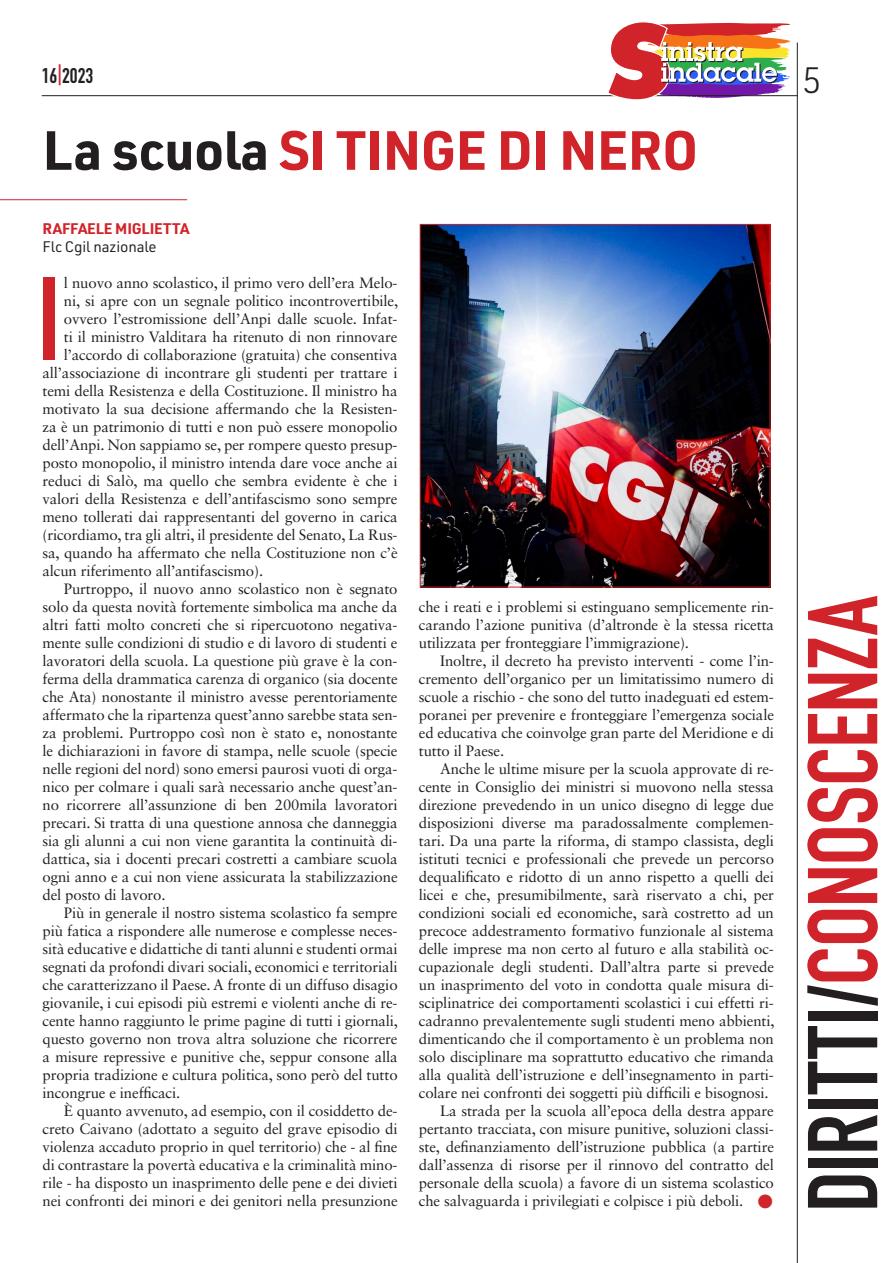
<style>
.page{position:relative;width:893px;height:1263px;background:#fff}
.page>*{position:absolute;margin:0;border:0;box-sizing:border-box;transform-origin:0 0}
.t1{font:116.1px "DIN Engschrift Std";color:#d1232a}
.t2{font:97.35px "DIN Engschrift Std";letter-spacing:-.01em;color:#d1232a}
.t3{font:700 54px "URWDIN";letter-spacing:-.01em;color:#d1232a}
.t4{font:300 36px "URWDIN";color:#231f20}
.t5{font:21px "DIN Engschrift Std";color:#231f20}
.t6{font:15px/18px "Sabon LT Std";letter-spacing:-.01em;color:#231f20;text-align:justify}
.Autore{font:700 15px "URWDIN";letter-spacing:-.01em;color:#d1232a}
.Carica_autore{font:15px "URWDIN";letter-spacing:-.01em;color:#231f20}
.s1{color:#d1232a}
.s2{color:#231f20}
</style>
<div class="page">
<hr style="left:42px;top:95px;width:756px;height:1px;background:#231f20">
<hr style="left:797px;top:43px;width:1px;height:1220px;background:#231f20">
<svg style="left:606px;top:22px;width:185px;height:78px"></svg>
<hr style="left:0;top:199px;width:187px;height:1px;background:#d1232a">
<img style="left:422px;top:226px;width:346px;height:359px">
<div style="left:420px;top:224px;width:350px;height:363px;border:1px solid #d1232a"></div>
<h3 class="t5" style="left:42px;top:63px;width:53px">16<span class="s1">|</span>2023</h3>
<h3 class="t4" style="left:802px;top:56px;width:21px">5</h3>
<p class="t3" style="left:43px;top:113px;width:657px"><span class="s2">La scuola</span> SI TINGE DI NERO</p>
<p class="Autore" style="left:43px;top:218px;width:148px">RAFFAELE MIGLIETTA</p>
<p class="Carica_autore" style="left:43px;top:237px;width:116px">Flc Cgil nazionale</p>
<p class="t1" style="left:37px;top:251px;width:25px">I</p>
<p class="t6" style="left:64px;top:274px;width:335px">l nuovo anno scolastico, il primo vero dell’era Melo-</p>
<p class="t6" style="left:64px;top:292px;width:336px">ni, si apre con un segnale politico incontrovertibile,</p>
<p class="t6" style="left:64px;top:310px;width:335px">ovvero l’estromissione dell’Anpi dalle scuole. Infat-</p>
<p class="t6" style="left:64px;top:328px;width:335px">ti il ministro Valditara ha ritenuto di non rinnovare</p>
<p class="t6" style="left:64px;top:346px;width:335px">l’accordo di collaborazione (gratuita) che consentiva</p>
<p class="t6" style="left:43px;top:364px;width:357px">all’associazione di incontrare gli studenti per trattare i</p>
<p class="t6" style="left:43px;top:382px;width:357px">temi della Resistenza e della Costituzione. Il ministro ha</p>
<p class="t6" style="left:43px;top:400px;width:357px">motivato la sua decisione affermando che la Resisten-</p>
<p class="t6" style="left:43px;top:418px;width:357px">za è un patrimonio di tutti e non può essere monopolio</p>
<p class="t6" style="left:43px;top:436px;width:357px">dell’Anpi. Non sappiamo se, per rompere questo presup-</p>
<p class="t6" style="left:43px;top:454px;width:357px">posto monopolio, il ministro intenda dare voce anche ai</p>
<p class="t6" style="left:43px;top:472px;width:357px">reduci di Salò, ma quello che sembra evidente è che i</p>
<p class="t6" style="left:43px;top:490px;width:357px">valori della Resistenza e dell’antifascismo sono sempre</p>
<p class="t6" style="left:43px;top:508px;width:357px">meno tollerati dai rappresentanti del governo in carica</p>
<p class="t6" style="left:43px;top:526px;width:357px">(ricordiamo, tra gli altri, il presidente del Senato, La Rus-</p>
<p class="t6" style="left:43px;top:544px;width:357px">sa, quando ha affermato che nella Costituzione non c’è</p>
<p class="t6" style="left:43px;top:562px;width:222px">alcun riferimento all’antifascismo).</p>
<p class="t6" style="left:43px;top:580px;width:357px;text-indent:21px">Purtroppo, il nuovo anno scolastico non è segnato solo da questa novità fortemente simbolica ma anche da altri fatti molto concreti che si ripercuotono negativa&shy;mente sulle condizioni di studio e di lavoro di studenti e lavoratori della scuola. La questione più grave è la con&shy;ferma della drammatica carenza di organico (sia docente che Ata) nonostante il ministro avesse perentoriamente affermato che la ripartenza quest’anno sarebbe stata sen&shy;za problemi. Purtroppo così non è stato e, nonostante le dichiarazioni in favore di stampa, nelle scuole (specie nelle regioni del nord) sono emersi paurosi vuoti di orga&shy;nico per colmare i quali sarà necessario anche quest’an&shy;no ricorrere all’assunzione di ben 200mila lavoratori precari. Si tratta di una questione annosa che danneggia sia gli alunni a cui non viene garantita la continuità di&shy;dattica, sia i docenti precari costretti a cambiare scuola ogni anno e a cui non viene assicurata la stabilizzazione del posto di lavoro.</p>
<p class="t6" style="left:43px;top:904px;width:357px;text-indent:21px">Più in generale il nostro sistema scolastico fa sempre più fatica a rispondere alle numerose e complesse neces&shy;sità educative e didattiche di tanti alunni e studenti ormai segnati da profondi divari sociali, economici e territoriali che caratterizzano il Paese. A fronte di un diffuso disagio giovanile, i cui episodi più estremi e violenti anche di re&shy;cente hanno raggiunto le prime pagine di tutti i giornali, questo governo non trova altra soluzione che ricorrere a misure repressive e punitive che, seppur consone alla propria tradizione e cultura politica, sono però del tutto incongrue e inefficaci.</p>
<p class="t6" style="left:43px;top:1102px;width:357px;text-indent:21px">È quanto avvenuto, ad esempio, con il cosiddetto de&shy;creto Caivano (adottato a seguito del grave episodio di violenza accaduto proprio in quel territorio) che - al fine di contrastare la povertà educativa e la criminalità mino&shy;rile - ha disposto un inasprimento delle pene e dei divieti nei confronti dei minori e dei genitori nella presunzione</p>
<p class="t6" style="left:419px;top:598px;width:357px">che i reati e i problemi si estinguano semplicemente rin&shy;carando l’azione punitiva (d’altronde è la stessa ricetta utilizzata per fronteggiare l’immigrazione).</p>
<p class="t6" style="left:419px;top:652px;width:357px;text-indent:21px">Inoltre, il decreto ha previsto interventi - come l’in&shy;cremento dell’organico per un limitatissimo numero di scuole a rischio - che sono del tutto inadeguati ed estem&shy;poranei per prevenire e fronteggiare l’emergenza sociale ed educativa che coinvolge gran parte del Meridione e di tutto il Paese.</p>
<p class="t6" style="left:419px;top:760px;width:357px;text-indent:21px">Anche le ultime misure per la scuola approvate di re&shy;cente in Consiglio dei ministri si muovono nella stessa direzione prevedendo in un unico disegno di legge due disposizioni diverse ma paradossalmente complemen&shy;tari. Da una parte la riforma, di stampo classista, degli istituti tecnici e professionali che prevede un percorso dequalificato e ridotto di un anno rispetto a quelli dei licei e che, presumibilmente, sarà riservato a chi, per condizioni sociali ed economiche, sarà costretto ad un precoce addestramento formativo funzionale al sistema delle imprese ma non certo al futuro e alla stabilità oc&shy;cupazionale degli studenti. Dall’altra parte si prevede un inasprimento del voto in condotta quale misura di&shy;sciplinatrice dei comportamenti scolastici i cui effetti ri&shy;cadranno prevalentemente sugli studenti meno abbienti, dimenticando che il comportamento è un problema non solo disciplinare ma soprattutto educativo che rimanda alla qualità dell’istruzione e dell’insegnamento in parti&shy;colare nei confronti dei soggetti più difficili e bisognosi.</p>
<p class="t6" style="left:419px;top:1102px;width:357px;text-indent:21px">La strada per la scuola all’epoca della destra appare pertanto tracciata, con misure punitive, soluzioni classi&shy;ste, definanziamento dell’istruzione pubblica (a partire dall’assenza di risorse per il rinnovo del contratto del personale della scuola) a favore di un sistema scolastico che salvaguarda i privilegiati e colpisce i più deboli. <span class="s1">●</span></p>
<p class="t2" style="left:786px;top:1212px;width:618px;rotate:-90deg"><span class="s2">DIRITTI/</span>CONOSCENZA</p>
</div>
